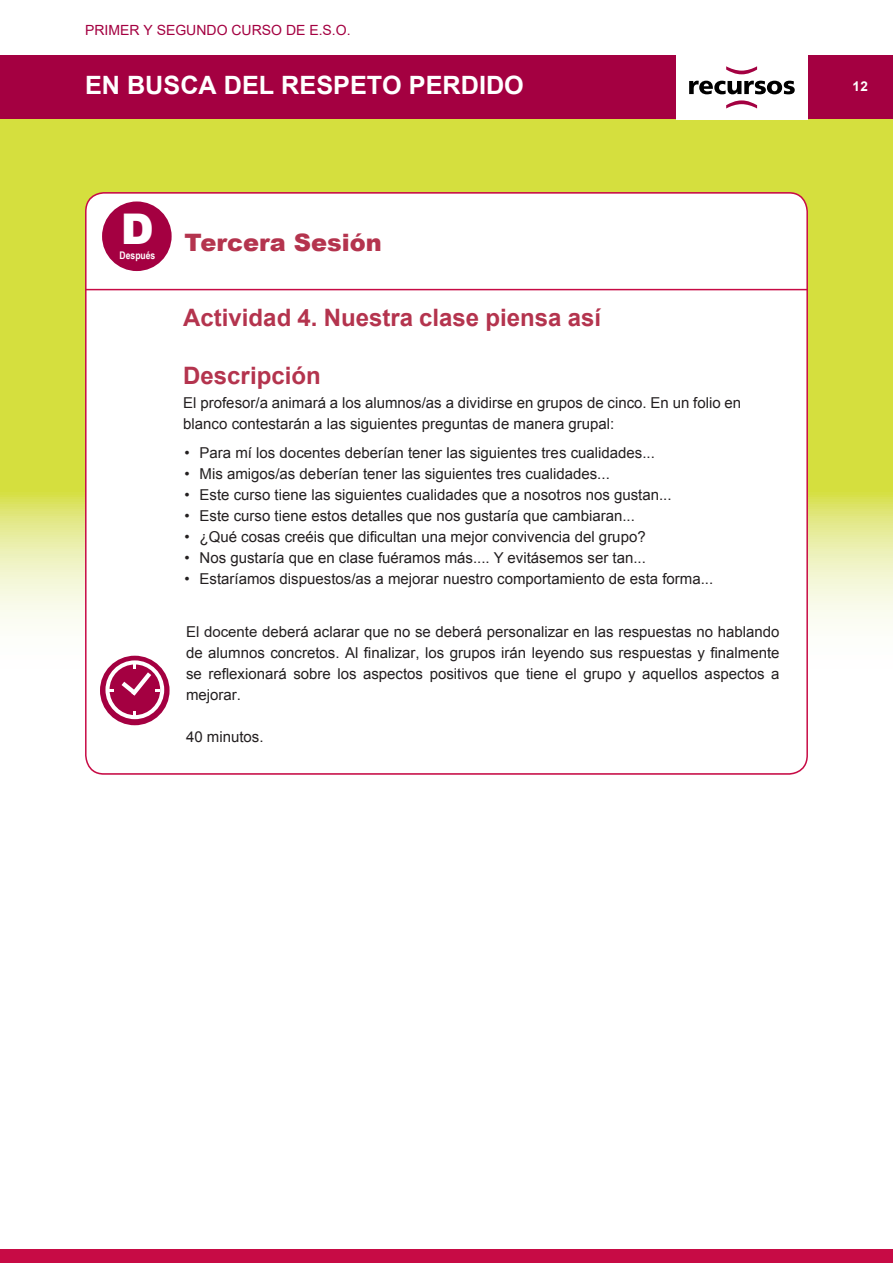
<style>
.page{position:relative;width:893px;height:1263px;background:#fff}
.page>*{position:absolute;margin:0;border:0;box-sizing:border-box;transform-origin:0 0}
.t1{font:900 42.3px "Arial";color:#fff}
.t2{font:700 25.2px "Arial";color:#fff}
.t3{font:700 24px "Arial";color:#b4344e}
.t4{font:900 24px "Arial";color:#b4344e}
.t5{font:15px/21px "Arial";color:#231f20}
.t6{font:13.95px "Arial";color:#a40041}
.t7{font:700 13.5px "Arial";color:#fff}
.t8{font:700 10.5px "Arial Narrow";color:#fff}
.s1{font-style:inherit}
</style>
<div class="page">
<div style="left:0;top:1249px;width:893px;height:14px;background:#c70b45"></div>
<svg style="left:0;top:119px;width:893px;height:507px;background:#d8e151"></svg>
<svg style="left:84px;top:191px;width:725px;height:583px"></svg>
<hr style="left:85px;top:289px;width:722px;height:1px;background:#c70b45">
<div style="left:0;top:55px;width:893px;height:64px;background:#a40041"></div>
<div style="left:676px;top:55px;width:132px;height:65px;background:#fff"></div>
<svg style="left:689px;top:81px;width:106px;height:13px"></svg>
<svg style="left:726px;top:66px;width:31px;height:8px"></svg>
<svg style="left:726px;top:100px;width:31px;height:9px"></svg>
<div style="left:100px;top:656px;width:70px;height:69px;background:#a40041;border-radius:50%"></div>
<svg style="left:105px;top:660px;width:59px;height:59px"></svg>
<div style="left:102px;top:201px;width:70px;height:70px;background:#a40041;border-radius:50%"></div>
<p class="t6" style="left:85px;top:21px;width:267px">PRIMER Y SEGUNDO CURSO DE E.S.O.</p>
<h2 class="t2" style="left:85px;top:68px;width:440px"><span class="s1">E</span>N BUSCA DEL RESPETO PERDIDO</h2>
<p class="t7" style="left:852px;top:79px;width:17px">12</p>
<h1 class="t1" style="left:121px;top:206px;width:34px">D</h1>
<p class="t8" style="left:120px;top:249px;width:37px">Después</p>
<h3 class="t4" style="left:185px;top:229px;width:199px">Tercera Sesión</h3>
<h3 class="t3" style="left:183px;top:304px;width:419px">Actividad 4. Nuestra clase piensa así</h3>
<h3 class="t3" style="left:183px;top:362px;width:139px">Descripción</h3>
<p class="t5" style="left:183px;top:392px;width:559px">El profesor/a animará a los alumnos/as a dividirse en grupos de cinco. En un folio en blanco contestarán a las siguientes preguntas de manera grupal:</p>
<p class="t5" style="left:185px;top:443px;width:472px">• Para mí los <span class="s1">docentes</span> deberían tener las siguientes tres cualidades...</p>
<p class="t5" style="left:185px;top:464px;width:427px">• Mis amigos/as deberían tener las siguientes tres cualidades...</p>
<p class="t5" style="left:185px;top:485px;width:488px">• Este curso tiene las siguientes cualidades que a nosotros nos gustan...</p>
<p class="t5" style="left:185px;top:506px;width:452px">• Este curso tiene estos detalles que nos gustaría que cambiaran...</p>
<p class="t5" style="left:185px;top:527px;width:463px">• ¿Qué cosas creéis que dificultan una mejor convivencia del grupo?</p>
<p class="t5" style="left:185px;top:548px;width:463px">• Nos gustaría que en clase fuéramos más.... Y evitásemos ser tan...</p>
<p class="t5" style="left:185px;top:569px;width:530px">• Estaríamos dispuestos/as a mejorar nuestro comportamiento de esta forma...</p>
<p class="t5" style="left:186px;top:621px;width:595px;text-align:justify">El <span class="s1">docente d</span>eberá aclarar que no se deberá personalizar en las respuestas no hablando de alumnos concretos. Al finalizar, los grupos irán leyendo sus respuestas y finalmente se reflexionará sobre los aspectos positivos que tiene el grupo y aquellos aspectos a mejorar.</p>
<p class="t5" style="left:186px;top:726px;width:79px">40 minutos.</p>
</div>
